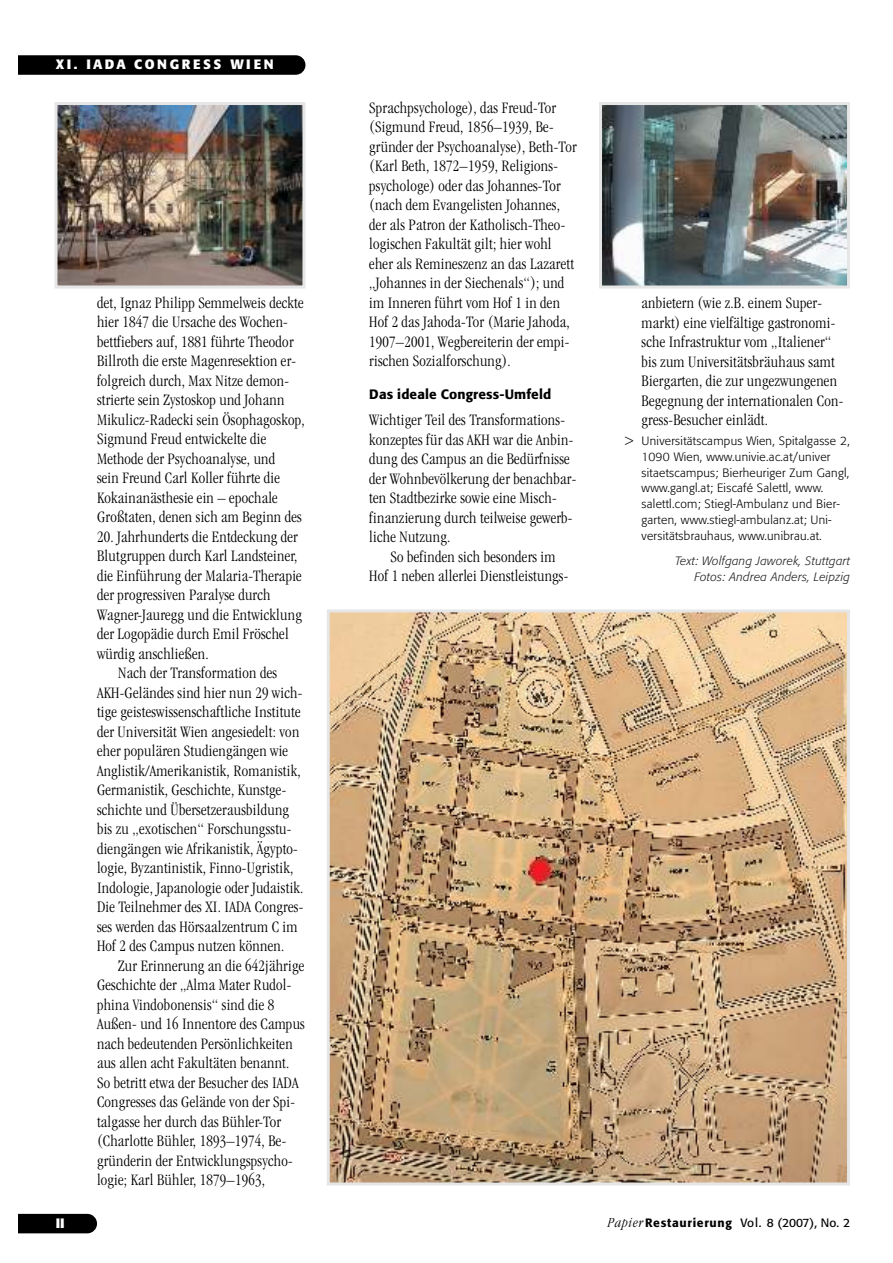
<style>
.page{position:relative;width:893px;height:1263px;background:#fff}
.page>*{position:absolute;margin:0;border:0;box-sizing:border-box;transform-origin:0 0}
.t1{font:300 condensed 16.5px/19.5px "Garamond";letter-spacing:.015em;color:#000}
.t2{font:500 13.5px "Formata";letter-spacing:.01em;color:#000}
.t3{font:700 13.5px "Formata";letter-spacing:.175em;color:#fff}
.t4{font:300 12px/15.8px "Formata";letter-spacing:.025em;color:#000}
.t5{font:italic 300 12px/15.8px "Formata";letter-spacing:.025em;color:#221f1f;text-align:right}
.t6{font:12px "Formata";letter-spacing:-.005em;color:#000}
.s1{font-family:"Garamond";font-weight:300;font-style:italic;font-stretch:condensed;font-size:14.25px}
.s2{font-weight:500}
</style>
<div class="page">
<div style="left:18px;top:1214px;width:79px;height:19px;background:#000"></div>
<svg style="left:18px;top:55px;width:287px;height:20px;background:#070707"></svg>
<img style="left:331px;top:613px;width:515px;height:568px">
<div style="left:327px;top:609px;width:523px;height:576px;border:3px solid #e6e6e6"></div>
<img style="left:58px;top:106px;width:243px;height:178px">
<div style="left:54px;top:102px;width:251px;height:186px;border:3px solid #e6e6e6"></div>
<img style="left:603px;top:106px;width:243px;height:178px">
<div style="left:599px;top:102px;width:251px;height:186px;border:3px solid #e6e6e6"></div>
<p class="t3" style="left:56px;top:57px;width:219px">XI. IADA CONGRESS WIEN</p>
<p class="t3" style="left:56px;top:1215px;width:10px">II</p>
<p class="t1" style="left:97px;top:294px;width:209px">det, Ignaz Philipp Semmelweis deckte hier 1847 die Ursache des Wochen&shy;bettfiebers auf, 1881 führte Theodor Billroth die erste Magenresektion er&shy;folgreich durch, Max Nitze demon&shy;strierte sein Zystoskop und Johann Mikulicz-Radecki sein Ösophagoskop, Sigmund Freud entwickelte die Methode der Psychoanalyse, und<br>sein Freund Carl Koller führte die Kokainanästhesie ein – epochale Großtaten, denen sich am Beginn des</p>
<p class="t1" style="left:97px;top:528px;width:206px">20. Jahrhunderts die Entdeckung der Blutgruppen durch Karl Landsteiner, die Einführung der Malaria-Therapie der progressiven Paralyse durch Wagner-Jauregg und die Entwicklung der Logopädie durch Emil Fröschel würdig anschließen.</p>
<p class="t1" style="left:97px;top:664px;width:208px;text-indent:21px">Nach der Transformation des AKH-Geländes sind hier nun 29 wich&shy;tige geisteswissenschaftliche Institute der Universität Wien angesiedelt: von eher populären Studiengängen wie Anglistik/Amerikanistik, Romanistik, Germanistik, Geschichte, Kunstge&shy;schichte und Übersetzerausbildung bis zu „exotischen“ Forschungsstu&shy;diengängen wie Afrikanistik, Ägypto&shy;logie, Byzantinistik, Finno-Ugristik, Indologie, Japanologie oder Judaistik.<br>Die Teilnehmer des XI. IADA Congres&shy;ses werden das Hörsaalzentrum C im Hof 2 des Campus nutzen können.</p>
<p class="t1" style="left:97px;top:957px;width:209px;text-indent:21px">Zur Erinnerung an die 642jährige Geschichte der „Alma Mater Rudol&shy;phina Vindobonensis“ sind die 8<br>Außen- und 16 Innentore des Campus nach bedeutenden Persönlichkeiten aus allen acht Fakultäten benannt.<br>So betritt etwa der Besucher des IADA Congresses das Gelände von der Spi&shy;talgasse her durch das Bühler-Tor (Charlotte Bühler, 1893–1974, Be&shy;gründerin der Entwicklungspsycho&shy;logie; Karl Bühler, 1879–1963,</p>
<p class="t1" style="left:369px;top:99px;width:209px">Sprachpsychologe), das Freud-Tor (Sigmund Freud, 1856–1939, Be&shy;gründer der Psychoanalyse), Beth-Tor (Karl Beth, 1872–1959, Religions&shy;psychologe) oder das Johannes-Tor (nach dem Evangelisten Johannes, der als Patron der Katholisch-Theo&shy;logischen Fakultät gilt; hier wohl eher als Remineszenz an das Lazarett „Johannes in der Siechenals“); und im Inneren führt vom Hof 1 in den Hof 2 das Jahoda-Tor (Marie Jahoda, 1907–2001, Wegbereiterin der empi&shy;rischen Sozialforschung).</p>
<p class="t2" style="left:369px;top:388px;width:183px">Das ideale Congress-Umfeld</p>
<p class="t1" style="left:369px;top:411px;width:208px">Wichtiger Teil des Transformations&shy;konzeptes für das AKH war die Anbin&shy;dung des Campus an die Bedürfnisse der Wohnbevölkerung der benachbar&shy;ten Stadtbezirke sowie eine Misch&shy;finanzierung durch teilweise gewerb&shy;liche Nutzung.</p>
<p class="t1" style="left:369px;top:547px;width:201px;text-align:center">So befinden sich besonders im<br>Hof 1 neben allerlei Dienstleistungs-</p>
<p class="t1" style="left:641px;top:294px;width:203px">anbietern (wie z.B. einem Super&shy;markt) eine vielfältige gastronomi&shy;sche Infrastruktur vom „Italiener“ bis zum Universitätsbräuhaus samt Biergarten, die zur ungezwungenen Begegnung der internationalen Con&shy;gress-Besucher einlädt.</p>
<p class="t4" style="left:641px;top:434px;width:210px;text-indent:-16px">&gt; Universitätscampus Wien, Spitalgasse 2, 1090 Wien, www.univie.ac.at/univer sitaetscampus; Bierheuriger Zum Gangl, www.gangl.at; Eiscafé Salettl, www. salettl.com; Stiegl-Ambulanz und Bier&shy;garten, www.stiegl-ambulanz.at; Uni&shy;versitätsbrauhaus, www.unibrau.at.</p>
<p class="t5" style="left:675px;top:554px;width:176px">Text: Wolfgang Jaworek, Stuttgart<br>Fotos: Andrea Anders, Leipzig</p>
<p class="t6" style="left:608px;top:1218px;width:244px"><span class="s1">Papier</span><span class="s2">Restaurierung</span> Vol. 8 (2007), No. 2</p>
</div>
